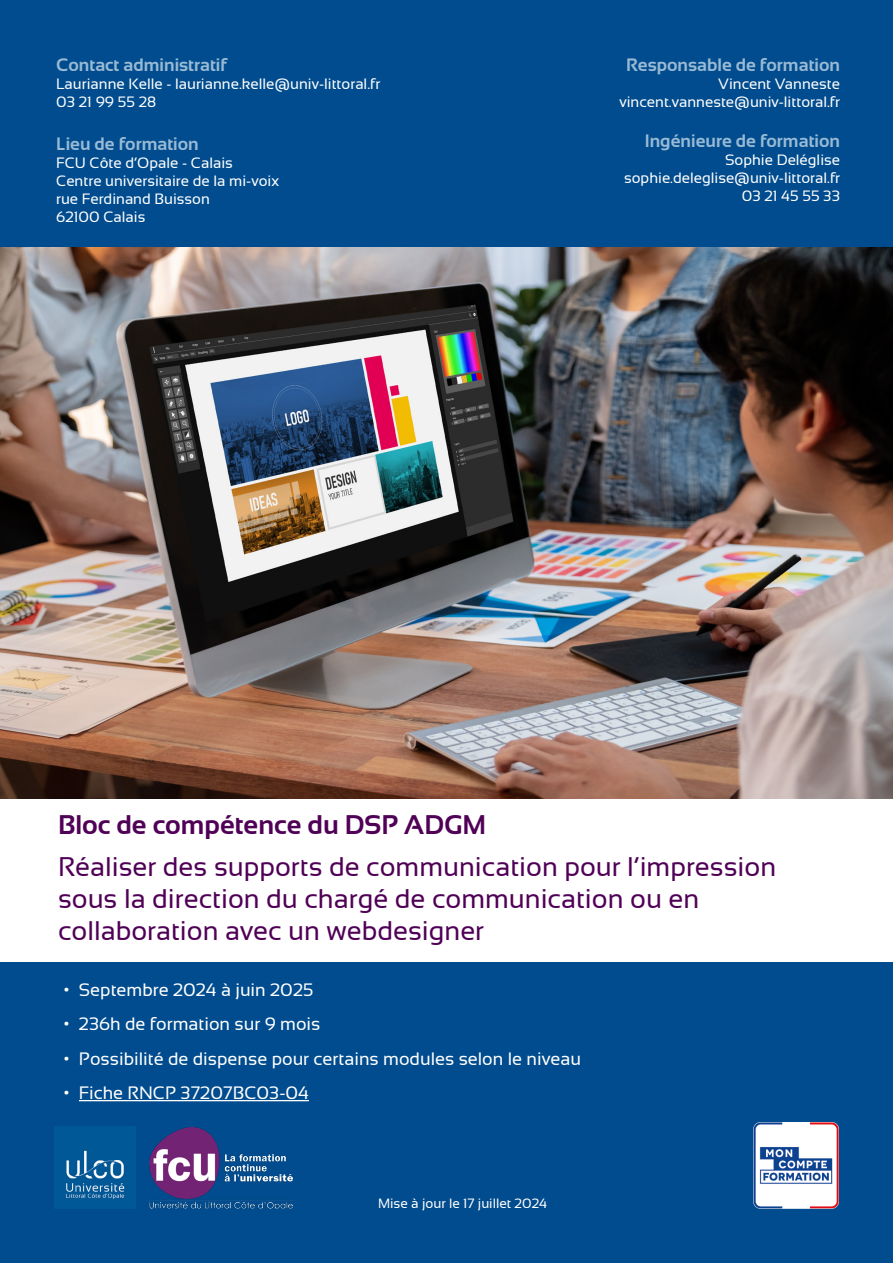
<style>
.page{position:relative;width:893px;height:1263px;background:#fff}
.page>*{position:absolute;margin:0;border:0;box-sizing:border-box;transform-origin:0 0}
.t1{font:27px/32.4px "Sansation";color:#500056}
.t2{font:700 27px "Sansation";color:#500056}
.t3{font:18px "Sansation";color:#fff}
.t4{font:700 18px "Sansation";color:#98bad5}
.t5{font:15px "Sansation";color:#fff}
.t6{font:13.5px "Sansation";color:#fff}
</style>
<div class="page">
<img style="left:0;top:246px;width:893px;height:553px">
<div style="left:0;top:808px;width:893px;height:455px;background:#004c8e"></div>
<div style="left:0;top:0;width:893px;height:246px;background:#004c8e"></div>
<img style="left:54px;top:1126px;width:82px;height:82px">
<hr style="left:79px;top:1100px;width:230px;height:1px;background:#fff">
<img style="left:149px;top:1127px;width:144px;height:82px">
<div style="left:0;top:799px;width:893px;height:162px;background:#fff"></div>
<img style="left:754px;top:1123px;width:85px;height:85px">
<p class="t4" style="left:56px;top:55px;width:172px">Contact administratif</p>
<p class="t5" style="left:56px;top:76px;width:326px">Laurianne Kelle - laurianne.kelle@univ-littoral.fr</p>
<p class="t5" style="left:56px;top:94px;width:101px">03 21 99 55 28</p>
<p class="t4" style="left:56px;top:134px;width:144px">Lieu de formation</p>
<p class="t5" style="left:56px;top:155px;width:178px">FCU Côte d’Opale - Calais</p>
<p class="t5" style="left:56px;top:173px;width:224px">Centre universitaire de la mi-voix</p>
<p class="t5" style="left:56px;top:191px;width:155px">rue Ferdinand Buisson</p>
<p class="t5" style="left:56px;top:209px;width:91px">62100 Calais</p>
<p class="t4" style="left:626px;top:55px;width:215px">Responsable de formation</p>
<p class="t5" style="left:718px;top:76px;width:123px">Vincent Vanneste</p>
<p class="t5" style="left:619px;top:94px;width:222px">vincent.vanneste@univ-littoral.fr</p>
<p class="t4" style="left:645px;top:131px;width:197px">Ingénieure de formation</p>
<p class="t5" style="left:725px;top:151px;width:117px">Sophie Deléglise</p>
<p class="t5" style="left:624px;top:169px;width:217px">sophie.deleglise@univ-littoral.fr</p>
<p class="t5" style="left:742px;top:187px;width:100px">03 21 45 55 33</p>
<p class="t2" style="left:58px;top:810px;width:430px">Bloc de compétence du DSP ADGM</p>
<p class="t1" style="left:58px;top:850px;width:720px">Réaliser des supports de communication pour l’impression sous la direction du chargé de communication ou en collaboration avec un webdesigner</p>
<p class="t3" style="left:64px;top:979px;width:251px">• Septembre 2024 à juin 2025</p>
<p class="t3" style="left:64px;top:1014px;width:258px">• 236h de formation sur 9 mois</p>
<p class="t3" style="left:64px;top:1048px;width:519px">• Possibilité de dispense pour certains modules selon le niveau</p>
<p class="t3" style="left:64px;top:1083px;width:246px">• Fiche RNCP 37207BC03-04</p>
<p class="t6" style="left:378px;top:1195px;width:171px">Mise à jour le 17 juillet 2024</p>
</div>
